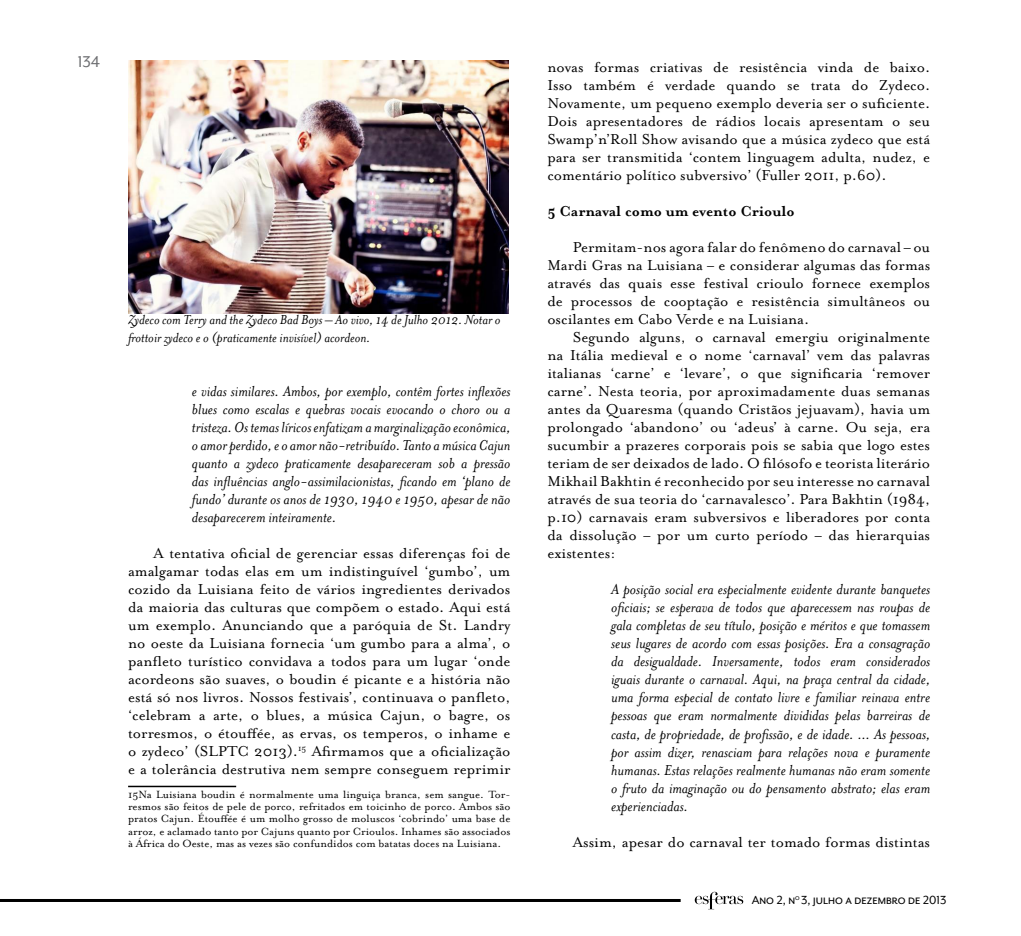
<style>
.page{position:relative;width:1021px;height:936px;background:#fff}
.page>*{position:absolute;margin:0;border:0;box-sizing:border-box;transform-origin:0 0}
.t1{font:18px "Mr Eaves XL San OT";color:#6d6e71}
.t2{font:16.5px/18px "Mrs Eaves OT";color:#000;text-align:justify}
.t3{font:italic 16.5px/18px "Mrs Eaves OT";color:#000;text-align:justify}
.t4{font:700 16.5px "Mrs Eaves OT";color:#000}
.t5{font:italic 15px/18px "Mrs Eaves OT";color:#000}
.t6{font:13.5px "Mr Eaves XL San OT";color:#000}
.t7{font:12px/12px "Mrs Eaves OT";color:#000;text-align:justify}
</style>
<div class="page">
<hr style="left:0;top:898px;width:680px;height:3px;background:#000">
<svg style="left:694px;top:891px;width:49px;height:18px"></svg>
<hr style="left:128px;top:785px;width:108px;height:2px;background:#000">
<img style="left:128px;top:60px;width:380px;height:253px">
<p class="t1" style="left:78px;top:52px;width:24px">134</p>
<p class="t5" style="left:128px;top:311px;width:374px">Zydeco com Terry and the Zydeco Bad Boys – Ao vivo, 14 de Julho 2012. Notar o frottoir zydeco e o (praticamente invisível) acordeon.</p>
<p class="t3" style="left:192px;top:382px;width:320px">e vidas similares. Ambos, por exemplo, contêm fortes inflexões blues como escalas e quebras vocais evocando o choro ou a tristeza. Os temas líricos enfatizam a marginalização econômica, o amor perdido, e o amor não-retribuído. Tanto a música Cajun quanto a zydeco praticamente desapareceram sob a pressão das influências anglo-assimilacionistas, ficando em ‘plano de fundo’ durante os anos de 1930, 1940 e 1950, apesar de não desaparecerem inteiramente.</p>
<p class="t2" style="left:128px;top:544px;width:384px;text-indent:26px">A tentativa oficial de gerenciar essas diferenças foi de amalgamar todas elas em um indistinguível ‘gumbo’, um cozido da Luisiana feito de vários ingredientes derivados da maioria das culturas que compõem o estado. Aqui está um exemplo. Anunciando que a paróquia de St. Landry no oeste da Luisiana fornecia ‘um gumbo para a alma’, o panfleto turístico convidava a todos para um lugar ‘onde acordeons são suaves, o boudin é picante e a história não está só nos livros. Nossos festivais’, continuava o panfleto, ‘celebram a arte, o blues, a música Cajun, o bagre, os torresmos, o étouffée, as ervas, os temperos, o inhame e o zydeco’ (SLPTC 2013).<sup>15</sup> Afirmamos que a oficialização e a tolerância destrutiva nem sempre conseguem reprimir</p>
<p class="t7" style="left:128px;top:789px;width:384px">15Na Luisiana boudin é normalmente uma linguiça branca, sem sangue. Tor&shy;resmos são feitos de pele de porco, refritados em toicinho de porco. Ambos são pratos Cajun. Étouffée é um molho grosso de moluscos ‘cobrindo’ uma base de arroz, e aclamado tanto por Cajuns quanto por Crioulos. Inhames são associados à África do Oeste, mas as vezes são confundidos com batatas doces na Luisiana.</p>
<p class="t2" style="left:547px;top:58px;width:384px">novas formas criativas de resistência vinda de baixo.<br>Isso também é verdade quando se trata do Zydeco.<br>Novamente, um pequeno exemplo deveria ser o suficiente.<br>Dois apresentadores de rádios locais apresentam o seu Swamp’n’Roll Show avisando que a música zydeco que está para ser transmitida ‘contem linguagem adulta, nudez, e comentário político subversivo’ (Fuller 2011, p.60).</p>
<p class="t4" style="left:547px;top:202px;width:249px">5 Carnaval como um evento Crioulo</p>
<p class="t2" style="left:547px;top:238px;width:384px;text-indent:26px">Permitam-nos agora falar do fenômeno do carnaval – ou Mardi Gras na Luisiana – e considerar algumas das formas através das quais esse festival crioulo fornece exemplos de processos de cooptação e resistência simultâneos ou oscilantes em Cabo Verde e na Luisiana.</p>
<p class="t2" style="left:547px;top:328px;width:384px;text-indent:26px">Segundo alguns, o carnaval emergiu originalmente na Itália medieval e o nome ‘carnaval’ vem das palavras italianas ‘carne’ e ‘levare’, o que significaria ‘remover carne’. Nesta teoria, por aproximadamente duas semanas antes da Quaresma (quando Cristãos jejuavam), havia um prolongado ‘abandono’ ou ‘adeus’ à carne. Ou seja, era sucumbir a prazeres corporais pois se sabia que logo estes teriam de ser deixados de lado. O filósofo e teorista literário Mikhail Bakhtin é reconhecido por seu interesse no carnaval através de sua teoria do ‘carnavalesco’. Para Bakhtin (1984, p.10) carnavais eram subversivos e liberadores por conta da dissolução – por um curto período – das hierarquias existentes:</p>
<p class="t3" style="left:611px;top:580px;width:320px">A posição social era especialmente evidente durante banquetes oficiais; se esperava de todos que aparecessem nas roupas de gala completas de seu título, posição e méritos e que tomassem seus lugares de acordo com essas posições. Era a consagração da desigualdade. Inversamente, todos eram considerados iguais durante o carnaval. Aqui, na praça central da cidade, uma forma especial de contato livre e familiar reinava entre pessoas que eram normalmente divididas pelas barreiras de casta, de propriedade, de profissão, e de idade. ... As pessoas, por assim dizer, renasciam para relações nova e puramente humanas. Estas relações realmente humanas não eram somente o fruto da imaginação ou do pensamento abstrato; elas eram experienciadas.</p>
<p class="t2" style="left:573px;top:832px;width:359px">Assim, apesar do carnaval ter tomado formas distintas</p>
<p class="t6" style="left:751px;top:892px;width:196px">Ano 2, n<sup>o</sup> 3, julho a dezembro de 2013</p>
</div>
